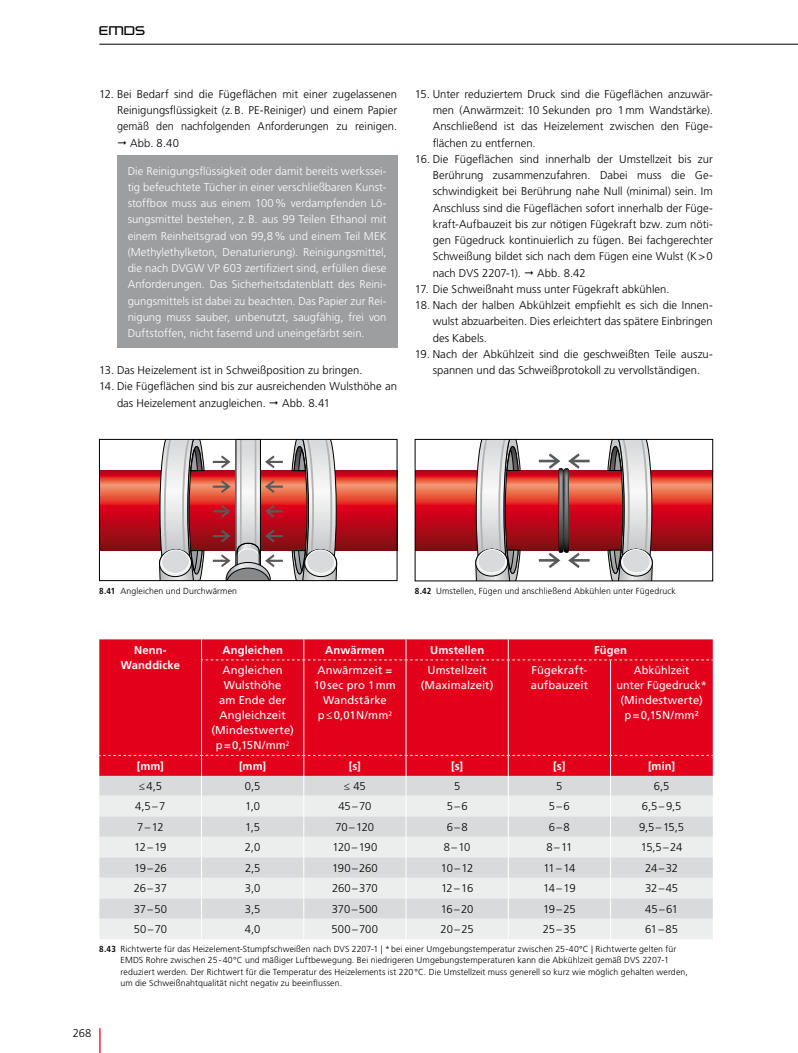
<style>
.page{position:relative;width:798px;height:1053px;background:#fff}
.page>*{position:absolute;margin:0;border:0;box-sizing:border-box;transform-origin:0 0}
.t1{font:300 13.75px "Trade Marker";color:#000}
.t2{font:300 11.25px/16.2px "Frutiger LT Std";color:#000;text-align:justify}
.t3{font:300 11.25px/16.2px "Frutiger LT Std";letter-spacing:.005em;color:#fff;text-align:justify}
.t4{font:11.25px/15px "Frutiger LT Std";letter-spacing:.01em;color:#fff;text-align:center}
.t5{font:700 11.25px/15px "Frutiger LT Std";letter-spacing:.01em;color:#fff;text-align:center}
.t6{font:11.25px/15px "Frutiger LT Std";letter-spacing:.01em;color:#fff;text-align:center;scale:.96 1}
.t7{font:300 11.25px "Frutiger LT Std";color:#000;scale:.96 1}
.t8{font:300 8.75px/11.2px "Frutiger LT Std";letter-spacing:.01em;color:#000}
.s1{font-weight:700;font-stretch:condensed}
</style>
<div class="page">
<svg style="left:99px;top:1028px;width:1px;height:24px"></svg>
<hr style="left:99px;top:44px;width:698px;height:1px;background:#000">
<div style="left:99px;top:639px;width:613px;height:116px;background:#e2001a"></div>
<svg style="left:201px;top:639px;width:511px;height:21px;background:#e30a23"></svg>
<hr style="left:201px;top:659px;width:1px;height:96px;background:#fff">
<hr style="left:303px;top:659px;width:1px;height:96px;background:#fff">
<hr style="left:405px;top:659px;width:1px;height:96px;background:#fff">
<hr style="left:508px;top:659px;width:1px;height:96px;background:#fff">
<hr style="left:610px;top:660px;width:1px;height:95px;background:#fff">
<svg style="left:99px;top:755px;width:613px;height:184px;background:#e3cbce"></svg>
<svg style="left:101px;top:470px;width:112px;height:80px;background:#c62627"></svg>
<svg style="left:283px;top:470px;width:112px;height:80px;background:#c62627"></svg>
<svg style="left:291px;top:441px;width:46px;height:137px;background:#bd9e9f"></svg>
<svg style="left:159px;top:441px;width:45px;height:137px;background:#bc9f9f"></svg>
<svg style="left:213px;top:441px;width:70px;height:137px"></svg>
<div style="left:99px;top:439px;width:298px;height:141px;border:1px solid #000"></div>
<svg style="left:417px;top:470px;width:121px;height:80px;background:#c52527"></svg>
<svg style="left:589px;top:470px;width:121px;height:80px;background:#c52527"></svg>
<svg style="left:538px;top:453px;width:51px;height:115px"></svg>
<svg style="left:607px;top:441px;width:45px;height:138px;background:#bd9fa0"></svg>
<svg style="left:475px;top:441px;width:45px;height:138px;background:#bc9f9f"></svg>
<div style="left:415px;top:439px;width:297px;height:142px;border:1px solid #000"></div>
<div style="left:117px;top:155px;width:280px;height:193px;background:#9c9e9f"></div>
<p class="t1" style="left:99px;top:23px;width:47px">EMDS</p>
<p class="t2" style="left:99px;top:86px;width:299px">12. Bei Bedarf sind die Fügeflächen mit einer zugelassenen</p>
<p class="t2" style="left:117px;top:102px;width:281px">Reinigungsflüssigkeit (z.B. PE-Reiniger) und einem Papier</p>
<p class="t7" style="left:117px;top:120px;width:293px">gemäß den nachfolgenden Anforderungen zu reinigen.</p>
<p class="t2" style="left:130px;top:135px;width:50px">Abb. 8.40</p>
<p class="t3" style="left:128px;top:163px;width:260px">Die Reinigungsflüssigkeit oder damit bereits werkssei&shy;tig befeuchtete Tücher in einer verschließbaren Kunst&shy;stoffbox muss aus einem 100% verdampfenden Lö&shy;sungsmittel bestehen, z.B. aus 99 Teilen Ethanol mit einem Reinheitsgrad von 99,8% und einem Teil MEK (Methylethylketon, Denaturierung). Reinigungsmittel, die nach DVGW VP 603 zertifiziert sind, erfüllen diese Anforderungen. Das Sicherheitsdatenblatt des Reini&shy;gungsmittels ist dabei zu beachten. Das Papier zur Rei&shy;nigung muss sauber, unbenutzt, saugfähig, frei von Duftstoffen, nicht fasernd und uneingefärbt sein.</p>
<p class="t2" style="left:99px;top:362px;width:265px">13. Das Heizelement ist in Schweißposition zu bringen.</p>
<p class="t2" style="left:117px;top:378px;width:281px;text-indent:-18px">14. Die Fügeflächen sind bis zur ausreichenden Wulsthöhe an das Heizelement anzugleichen.</p>
<p class="t2" style="left:282px;top:395px;width:49px">Abb. 8.41</p>
<p class="t2" style="left:432px;top:86px;width:281px;text-indent:-18px">15. Unter reduziertem Druck sind die Fügeflächen anzuwär&shy;men (Anwärmzeit: 10 Sekunden pro 1mm Wandstärke).<br>Anschließend ist das Heizelement zwischen den Füge&shy;flächen zu entfernen.</p>
<p class="t2" style="left:432px;top:151px;width:281px;text-indent:-18px">16. Die Fügeflächen sind innerhalb der Umstellzeit bis zur Berührung zusammenzufahren. Dabei muss die Ge&shy;schwindigkeit bei Berührung nahe Null (minimal) sein. Im Anschluss sind die Fügeflächen sofort innerhalb der Füge&shy;kraft-Aufbauzeit bis zur nötigen Fügekraft bzw. zum nöti&shy;gen Fügedruck kontinuierlich zu fügen. Bei fachgerechter Schweißung bildet sich nach dem Fügen eine Wulst (K&gt;0 nach DVS 2207-1).</p>
<p class="t2" style="left:537px;top:265px;width:50px">Abb. 8.42</p>
<p class="t2" style="left:415px;top:281px;width:256px">17. Die Schweißnaht muss unter Fügekraft abkühlen.</p>
<p class="t2" style="left:432px;top:297px;width:281px;text-indent:-18px">18. Nach der halben Abkühlzeit empfiehlt es sich die Innen&shy;wulst abzuarbeiten. Dies erleichtert das spätere Einbringen des Kabels.</p>
<p class="t2" style="left:415px;top:346px;width:299px;text-align:center">19. Nach der Abkühlzeit sind die geschweißten Teile auszu&shy;spannen und das Schweißprotokoll zu vervollständigen.</p>
<p class="t8" style="left:99px;top:585px;width:139px"><span class="s1">8.41</span> Angleichen und Durchwärmen</p>
<p class="t8" style="left:415px;top:585px;width:262px"><span class="s1">8.42</span> Umstellen, Fügen und anschließend Abkühlen unter Fügedruck</p>
<p class="t5" style="left:121px;top:642px;width:61px">Nenn-<br>Wanddicke</p>
<p class="t5" style="left:222px;top:642px;width:62px">Angleichen</p>
<p class="t5" style="left:325px;top:642px;width:61px">Anwärmen</p>
<p class="t5" style="left:430px;top:642px;width:56px">Umstellen</p>
<p class="t5" style="left:594px;top:642px;width:34px">Fügen</p>
<p class="t4" style="left:211px;top:663px;width:84px">Angleichen<br>Wulsthöhe<br>am Ende der<br>Angleichzeit<br>(M indestwerte) p=0,15 N /mm<sup>2</sup></p>
<p class="t4" style="left:314px;top:663px;width:83px">Anwärmzeit =<br>10sec pro 1mm<br>Wandstärke p≤0,01 N /mm<sup>2</sup></p>
<p class="t4" style="left:421px;top:663px;width:74px">U mstellzeit (M aximalzeit)</p>
<p class="t4" style="left:530px;top:663px;width:59px;text-align:left">Fügekraft&shy;aufbauzeit</p>
<p class="t6" style="left:616px;top:663px;width:95px">Abkühlzeit<br>unter Fügedruck* (M indestwerte) p=0,15 N /mm²</p>
<p class="t5" style="left:137px;top:758px;width:29px">[mm]</p>
<p class="t5" style="left:239px;top:758px;width:29px">[mm]</p>
<p class="t5" style="left:349px;top:758px;width:14px">[s]</p>
<p class="t5" style="left:451px;top:758px;width:14px">[s]</p>
<p class="t5" style="left:553px;top:758px;width:14px">[s]</p>
<p class="t5" style="left:647px;top:758px;width:29px">[min]</p>
<p class="t2" style="left:139px;top:777px;width:25px">≤4,5</p>
<p class="t2" style="left:245px;top:777px;width:17px">0,5</p>
<p class="t2" style="left:344px;top:777px;width:23px">≤ 45</p>
<p class="t2" style="left:454px;top:777px;width:8px">5</p>
<p class="t2" style="left:556px;top:777px;width:8px">5</p>
<p class="t2" style="left:653px;top:777px;width:17px">6,5</p>
<p class="t2" style="left:135px;top:798px;width:32px">4,5–7</p>
<p class="t2" style="left:245px;top:798px;width:17px">1,0</p>
<p class="t2" style="left:338px;top:798px;width:35px">45–70</p>
<p class="t2" style="left:446px;top:798px;width:22px">5–6</p>
<p class="t2" style="left:548px;top:798px;width:22px">5–6</p>
<p class="t2" style="left:641px;top:798px;width:41px">6,5–9,5</p>
<p class="t2" style="left:137px;top:818px;width:28px">7–12</p>
<p class="t2" style="left:245px;top:818px;width:16px">1,5</p>
<p class="t2" style="left:335px;top:818px;width:40px">70–120</p>
<p class="t2" style="left:446px;top:818px;width:22px">6–8</p>
<p class="t2" style="left:548px;top:818px;width:22px">6–8</p>
<p class="t2" style="left:639px;top:818px;width:46px">9,5–15,5</p>
<p class="t2" style="left:134px;top:839px;width:34px">12–19</p>
<p class="t2" style="left:245px;top:839px;width:17px">2,0</p>
<p class="t2" style="left:332px;top:839px;width:46px">120–190</p>
<p class="t2" style="left:443px;top:839px;width:28px">8–10</p>
<p class="t2" style="left:546px;top:839px;width:28px">8–11</p>
<p class="t2" style="left:640px;top:839px;width:43px">15,5–24</p>
<p class="t2" style="left:134px;top:859px;width:34px">19–26</p>
<p class="t2" style="left:245px;top:859px;width:17px">2,5</p>
<p class="t2" style="left:332px;top:859px;width:47px">190–260</p>
<p class="t2" style="left:441px;top:859px;width:34px">10–12</p>
<p class="t2" style="left:543px;top:859px;width:33px">11–14</p>
<p class="t2" style="left:645px;top:859px;width:34px">24–32</p>
<p class="t2" style="left:134px;top:880px;width:35px">26–37</p>
<p class="t2" style="left:245px;top:880px;width:17px">3,0</p>
<p class="t2" style="left:332px;top:880px;width:47px">260–370</p>
<p class="t2" style="left:441px;top:880px;width:34px">12–16</p>
<p class="t2" style="left:543px;top:880px;width:34px">14–19</p>
<p class="t2" style="left:644px;top:880px;width:35px">32–45</p>
<p class="t2" style="left:134px;top:900px;width:35px">37–50</p>
<p class="t2" style="left:245px;top:900px;width:17px">3,5</p>
<p class="t2" style="left:332px;top:900px;width:47px">370–500</p>
<p class="t2" style="left:440px;top:900px;width:34px">16–20</p>
<p class="t2" style="left:543px;top:900px;width:34px">19–25</p>
<p class="t2" style="left:645px;top:900px;width:34px">45–61</p>
<p class="t2" style="left:134px;top:921px;width:35px">50–70</p>
<p class="t2" style="left:245px;top:921px;width:17px">4,0</p>
<p class="t2" style="left:331px;top:921px;width:48px">500–700</p>
<p class="t2" style="left:440px;top:921px;width:35px">20–25</p>
<p class="t2" style="left:542px;top:921px;width:35px">25–35</p>
<p class="t2" style="left:645px;top:921px;width:34px">61–85</p>
<p class="t8" style="left:120px;top:943px;width:568px;text-indent:-21px"><span class="s1">8.43</span> Richtwerte für das Heizelement-Stumpfschweißen nach DVS 2207-1 | *bei einer Umgebungstemperatur zwischen 25-40°C | Richtwerte gelten für EMDS Rohre zwischen 25-40°C und mäßiger Luftbewegung. Bei niedrigeren Umgebungstemperaturen kann die Abkühlzeit gemäß DVS 2207-1 reduziert werden. Der Richtwert für die Temperatur des Heizelements ist 220°C. Die Umstellzeit muss generell so kurz wie möglich gehalten werden, um die Schweißnahtqualität nicht negativ zu beeinflussen.</p>
<p class="t2" style="left:73px;top:1024px;width:20px">268</p>
</div>
